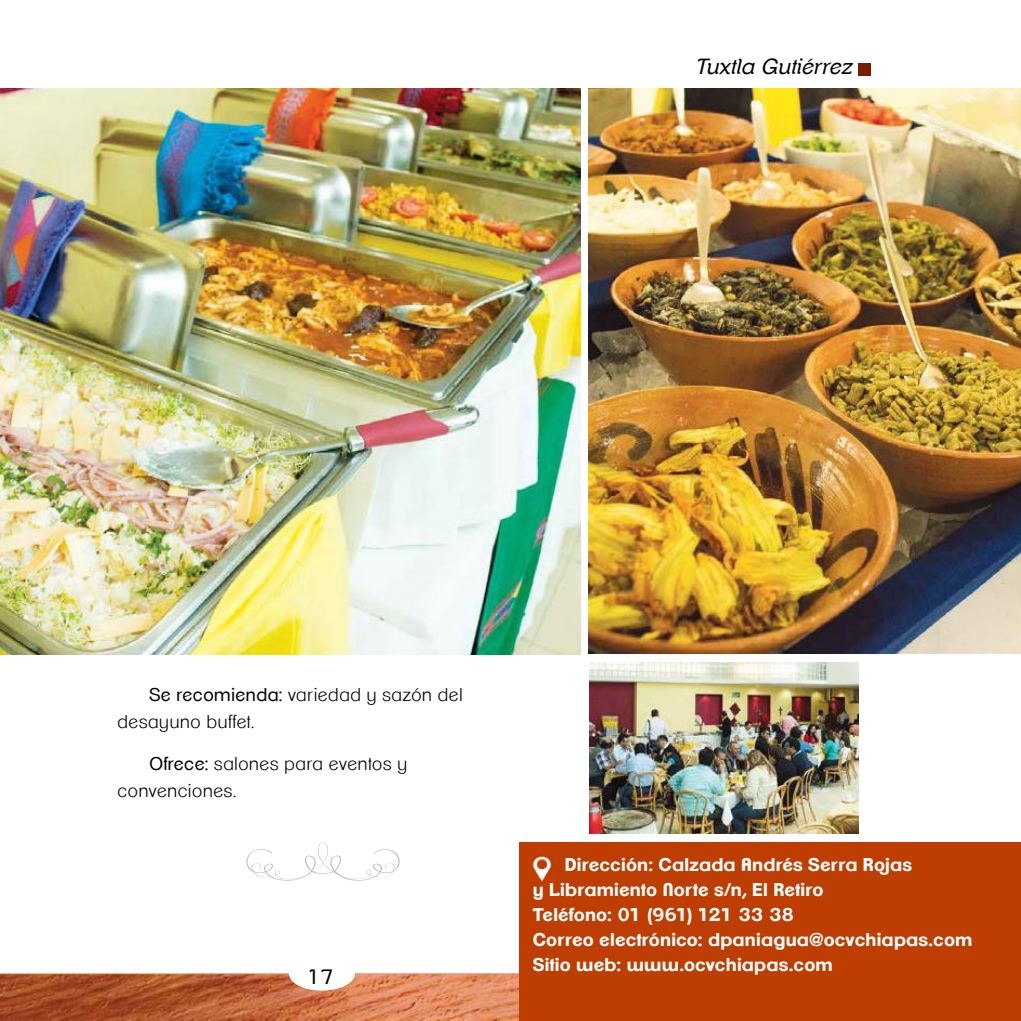
<style>
.page{position:relative;width:1021px;height:1021px;background:#fff}
.page>*{position:absolute;margin:0;border:0;box-sizing:border-box;transform-origin:0 0}
.t1{font:italic 21.38px "Clemente P Dah";letter-spacing:.05em;color:#000}
.t2{font:20.25px "Clemente P Dag";color:#000}
.t3{font:700 18px/24.8px "Clemente P Dam";letter-spacing:.01em;color:#fff}
.t4{font:300 18px/27px "Clemente P Dae";letter-spacing:.04em;color:#000}
.s1{font-family:"Clemente P Dag";font-weight:400}
</style>
<div class="page">
<img style="left:1px;top:974px;width:518px;height:46px">
<div style="left:289px;top:956px;width:66px;height:34px;background:#fff;border-radius:50%"></div>
<div style="left:858px;top:63px;width:12px;height:13px;background:#7a1c00"></div>
<div style="left:519px;top:842px;width:501px;height:178px;background:#be3e02"></div>
<svg style="left:246px;top:842px;width:154px;height:38px"></svg>
<img style="left:532px;top:856px;width:20px;height:26px">
<img style="left:589px;top:663px;width:269px;height:170px">
<img style="left:589px;top:88px;width:431px;height:565px">
<img style="left:0;top:88px;width:580px;height:566px">
<img style="left:0;top:317px;width:1px;height:703px">
<img style="left:0;top:87px;width:1px;height:224px">
<p class="t1" style="left:696px;top:54px;width:158px">Tuxtla Gutiérrez</p>
<p class="t4" style="left:117px;top:680px;width:346px;text-indent:32px"><span class="s1">Se recomienda:</span> variedad y sazón del desayuno buffet.</p>
<p class="t4" style="left:117px;top:750px;width:291px;text-indent:32px"><span class="s1">Ofrece:</span> salones para eventos y convenciones.</p>
<p class="t2" style="left:307px;top:965px;width:27px">17</p>
<p class="t3" style="left:532px;top:852px;width:441px;text-indent:32px">Dirección: Calzada Andrés Serra Rojas<br>y Libramiento Norte s/n, El Retiro<br>Teléfono: 01 (961) 121 33 38<br>Correo electrónico: dpaniagua@ocvchiapas.com Sitio web: www.ocvchiapas.com</p>
</div>
